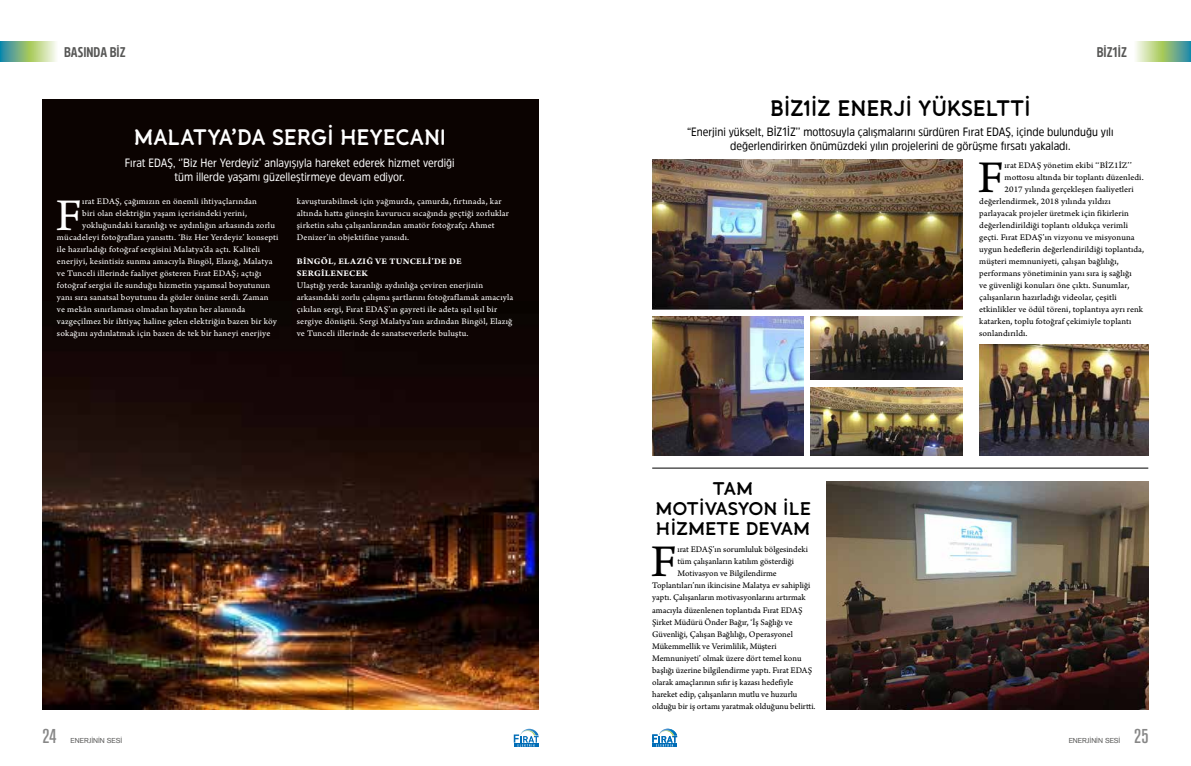
<style>
.page{position:relative;width:1191px;height:766px;background:#fff}
.page>*{position:absolute;margin:0;border:0;box-sizing:border-box;transform-origin:0 0}
.t1{font:47.7px "Arno Pro Sm Text";color:#000}
.t2{font:47.7px "Arno Pro Sm Text";color:#fff}
.t3{font:700 22px "Banda";letter-spacing:-.03em;color:#fff;scale:.94 1}
.t4{font:700 22px "Banda";letter-spacing:-.005em;color:#000;scale:.93 1}
.t5{font:500 condensed 20px "Akzidenz Grotesk Pro";color:#878787}
.t6{font:700 18px/20px "Banda";letter-spacing:-.03em;color:#000;text-align:center}
.t7{font:700 14px "Amsi Pro Cond";color:#575756}
.t8{font:12px/14px "Amsi Pro Narw";color:#000;text-align:center}
.t9{font:12px/14px "Amsi Pro Narw";color:#fff;text-align:center}
.t10{font:9px "Arno Pro Sm Text";letter-spacing:.005em;color:#000}
.t11{font:9px/12px "Arno Pro Sm Text";letter-spacing:.02em;color:#fff}
.t12{font:9px/12px "Arno Pro Bold Sm Text";letter-spacing:.03em;color:#fff}
.t13{font:7px "Akzidenz Grotesk CE";color:#575756}
</style>
<div class="page">
<div style="left:43px;top:99px;width:495px;height:610px;background:#0b0301"></div>
<img style="left:43px;top:354px;width:495px;height:355px">
<img style="left:652px;top:160px;width:310px;height:149px">
<img style="left:979px;top:344px;width:169px;height:111px">
<img style="left:652px;top:316px;width:151px;height:139px">
<img style="left:810px;top:316px;width:152px;height:64px">
<img style="left:810px;top:387px;width:152px;height:68px">
<img style="left:826px;top:481px;width:322px;height:228px">
<hr style="left:652px;top:468px;width:496px;height:1px;background:#000">
<svg style="left:1136px;top:42px;width:55px;height:19px"></svg>
<svg style="left:0;top:42px;width:56px;height:19px"></svg>
<svg style="left:514px;top:746px;width:24px;height:1px"></svg>
<svg style="left:514px;top:728px;width:24px;height:18px"></svg>
<svg style="left:652px;top:746px;width:25px;height:1px"></svg>
<svg style="left:652px;top:734px;width:25px;height:12px"></svg>
<img style="left:659px;top:728px;width:18px;height:7px">
<h3 class="t7" style="left:64px;top:43px;width:63px">BASINDA BİZ</h3>
<h3 class="t7" style="left:1096px;top:43px;width:32px">BİZ1İZ</h3>
<h2 class="t3" style="left:133px;top:123px;width:334px">MALATYA’DA SERGI HEYECANI</h2>
<h2 class="t4" style="left:770px;top:94px;width:278px">BİZ1İZ ENERJI YÜKSELTTI</h2>
<h3 class="t8" style="left:687px;top:124px;width:428px">“Enerjini yükselt, BİZ1İZ’’ mottosuyla çalışmalarını sürdüren Fırat EDAŞ, içinde bulunduğu yılı değerlendirirken önümüzdeki yılın projelerini de görüşme fırsatı yakaladı.</h3>
<h3 class="t9" style="left:125px;top:156px;width:331px">Fırat EDAŞ, ‘’Biz Her Yerdeyiz’ anlayışıyla hareket ederek hizmet verdiği tüm illerde yaşamı güzelleştirmeye devam ediyor.</h3>
<h1 class="t1" style="left:978px;top:150px;width:28px">F</h1>
<p class="t10" style="left:1004px;top:160px;width:129px">ırat EDAŞ yönetim ekibi ‘‘BİZ1İZ’’</p>
<p class="t10" style="left:1004px;top:172px;width:141px">mottosu altında bir toplantı düzenledi.</p>
<p class="t10" style="left:1004px;top:184px;width:131px">2017 yılında gerçekleşen faaliyetleri</p>
<p class="t10" style="left:979px;top:196px;width:133px">değerlendirmek, 2018 yılında yıldızı</p>
<p class="t10" style="left:979px;top:208px;width:151px">parlayacak projeler üretmek için fikirlerin</p>
<p class="t10" style="left:979px;top:220px;width:150px">değerlendirildiği toplantı oldukça verimli</p>
<p class="t10" style="left:979px;top:232px;width:157px">geçti. Fırat EDAŞ’ın vizyonu ve misyonuna</p>
<p class="t10" style="left:979px;top:244px;width:167px">uygun hedeflerin değerlendirildiği toplantıda,</p>
<p class="t10" style="left:979px;top:256px;width:141px">müşteri memnuniyeti, çalışan bağlılığı,</p>
<p class="t10" style="left:979px;top:268px;width:154px">performans yönetiminin yanı sıra iş sağlığı</p>
<p class="t10" style="left:979px;top:280px;width:152px">ve güvenliği konuları öne çıktı. Sunumlar,</p>
<p class="t10" style="left:979px;top:292px;width:139px">çalışanların hazırladığı videolar, çeşitli</p>
<p class="t10" style="left:979px;top:304px;width:165px">etkinlikler ve ödül töreni, toplantıya ayrı renk</p>
<p class="t10" style="left:979px;top:316px;width:154px">katarken, toplu fotoğraf çekimiyle toplantı</p>
<p class="t10" style="left:979px;top:328px;width:50px">sonlandırıldı.</p>
<p class="t11" style="left:297px;top:196px;width:214px">kavuşturabilmek için yağmurda, çamurda, fırtınada, kar altında hatta güneşin kavurucu sıcağında geçtiği zorluklar şirketin saha çalışanlarından amatör fotoğrafçı Ahmet Denizer’in objektifine yansıdı.</p>
<p class="t12" style="left:297px;top:256px;width:166px">BİNGÖL, ELAZIĞ VE TUNCELİ’DE DE<br>SERGİLENECEK</p>
<p class="t11" style="left:297px;top:280px;width:218px">Ulaştığı yerde karanlığı aydınlığa çeviren enerjinin arkasındaki zorlu çalışma şartlarını fotoğraflamak amacıyla çıkılan sergi, Fırat EDAŞ’ın gayreti ile adeta ışıl ışıl bir sergiye dönüştü. Sergi Malatya’nın ardından Bingöl, Elazığ ve Tunceli illerinde de sanatseverlerle buluştu.</p>
<h1 class="t2" style="left:56px;top:188px;width:28px">F</h1>
<p class="t11" style="left:82px;top:196px;width:176px">ırat EDAŞ, çağımızın en önemli ihtiyaçlarından</p>
<p class="t11" style="left:82px;top:208px;width:166px">biri olan elektriğin yaşam içerisindeki yerini,</p>
<p class="t11" style="left:82px;top:220px;width:194px">yokluğundaki karanlığı ve aydınlığın arkasında zorlu</p>
<p class="t11" style="left:57px;top:232px;width:223px">mücadeleyi fotoğraflara yansıttı. ‘Biz Her Yerdeyiz’ konsepti</p>
<p class="t11" style="left:57px;top:244px;width:205px">ile hazırladığı fotoğraf sergisini Malatya’da açtı. Kaliteli</p>
<p class="t11" style="left:57px;top:256px;width:217px">enerjiyi, kesintisiz sunma amacıyla Bingöl, Elazığ, Malatya</p>
<p class="t11" style="left:57px;top:268px;width:206px">ve Tunceli illerinde faaliyet gösteren Fırat EDAŞ; açtığı</p>
<p class="t11" style="left:57px;top:280px;width:215px">fotoğraf sergisi ile sunduğu hizmetin yaşamsal boyutunun</p>
<p class="t11" style="left:57px;top:292px;width:213px">yanı sıra sanatsal boyutunu da gözler önüne serdi. Zaman</p>
<p class="t11" style="left:57px;top:304px;width:190px">ve mekân sınırlaması olmadan hayatın her alanında</p>
<p class="t11" style="left:57px;top:316px;width:221px">vazgeçilmez bir ihtiyaç haline gelen elektriğin bazen bir köy</p>
<p class="t11" style="left:57px;top:328px;width:215px">sokağını aydınlatmak için bazen de tek bir haneyi enerjiye</p>
<h3 class="t6" style="left:655px;top:478px;width:157px">TAM<br>MOTIVASYON İLE<br>HI ZMETE DEVAM</h3>
<h1 class="t1" style="left:651px;top:534px;width:28px">F</h1>
<p class="t10" style="left:677px;top:544px;width:132px">ırat EDAŞ’ın sorumluluk bölgesindeki</p>
<p class="t10" style="left:677px;top:556px;width:118px">tüm çalışanların katılım gösterdiği</p>
<p class="t10" style="left:677px;top:568px;width:101px">Motivasyon ve Bilgilendirme</p>
<p class="t10" style="left:652px;top:580px;width:160px">Toplantıları’nın ikincisine Malatya ev sahipliği</p>
<p class="t10" style="left:652px;top:592px;width:155px">yaptı. Çalışanların motivasyonlarını artırmak</p>
<p class="t10" style="left:652px;top:604px;width:152px">amacıyla düzenlenen toplantıda Fırat EDAŞ</p>
<p class="t10" style="left:652px;top:616px;width:142px">Şirket Müdürü Önder Bağır, ‘İş Sağlığı ve</p>
<p class="t10" style="left:652px;top:628px;width:142px">Güvenliği, Çalışan Bağlılığı, Operasyonel</p>
<p class="t10" style="left:652px;top:640px;width:126px">Mükemmellik ve Verimlilik, Müşteri</p>
<p class="t10" style="left:652px;top:652px;width:151px">Memnuniyeti’ olmak üzere dört temel konu</p>
<p class="t10" style="left:652px;top:664px;width:162px">başlığı üzerine bilgilendirme yaptı. Fırat EDAŞ</p>
<p class="t10" style="left:652px;top:676px;width:143px">olarak amaçlarının sıfır iş kazası hedefiyle</p>
<p class="t10" style="left:652px;top:688px;width:147px">hareket edip, çalışanların mutlu ve huzurlu</p>
<p class="t10" style="left:652px;top:700px;width:165px">olduğu bir iş ortamı yaratmak olduğunu belirtti.</p>
<h3 class="t5" style="left:43px;top:722px;width:16px">24</h3>
<p class="t13" style="left:71px;top:735px;width:53px">ENERJİNİN SESİ</p>
<p class="t13" style="left:1068px;top:735px;width:53px">ENERJİNİN SESİ</p>
<h3 class="t5" style="left:1134px;top:722px;width:16px">25</h3>
</div>
